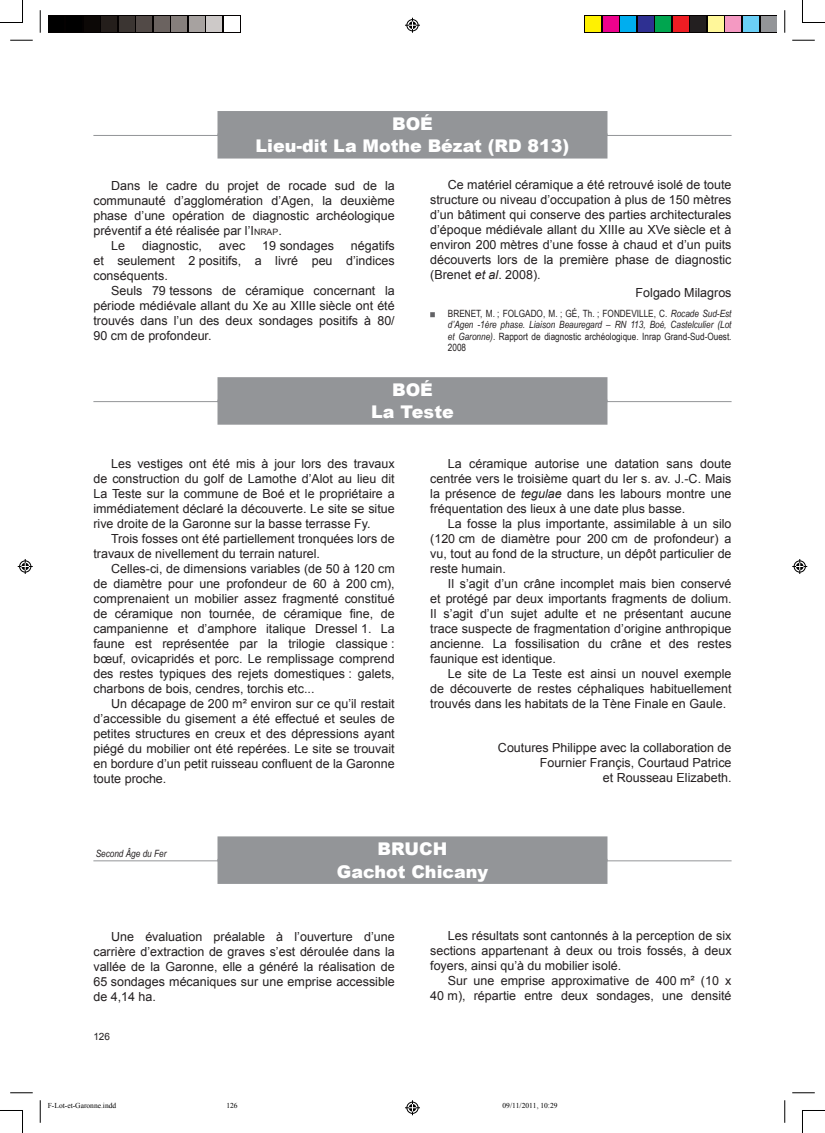
<style>
.page{position:relative;width:825px;height:1133px;background:#fff}
.page>*{position:absolute;margin:0;border:0;box-sizing:border-box;transform-origin:0 0}
.B_site{font:900 17.5px "Arial";color:#fff}
.B_commune{font:900 17.5px "Arial";color:#fff}
.B_txt{font:12.5px/15px "Arial";color:#231f20;text-align:justify}
.WW-Body_Text_2{font:12.5px/15px "Arial";color:#231f20;text-align:justify}
.B_auteur{font:12.5px "Arial";color:#231f20}
.B_biblio{font:10px/11.2px "Arial Narrow";color:#231f20;text-align:justify}
.B_chrono_g{font:italic 10px "Arial Narrow";color:#231f20}
.t1{font:10px "Arial";color:#231f20}
.t2{font:7.5px "Times New Roman";color:#000}
.s1{font-size:8.75px}
.s2{font-style:italic}
</style>
<div class="page">
<div style="left:217px;top:111px;width:390px;height:25px;background:#939598"></div>
<hr style="left:93px;top:135px;width:638px;height:1px;background:#939598">
<div style="left:217px;top:134px;width:390px;height:25px;background:#939598"></div>
<svg style="left:430px;top:312px;width:5px;height:5px"></svg>
<div style="left:217px;top:836px;width:390px;height:25px;background:#939598"></div>
<hr style="left:93px;top:860px;width:638px;height:1px;background:#939598">
<div style="left:217px;top:859px;width:390px;height:25px;background:#939598"></div>
<div style="left:217px;top:377px;width:390px;height:25px;background:#939598"></div>
<hr style="left:93px;top:401px;width:638px;height:1px;background:#939598">
<div style="left:217px;top:400px;width:390px;height:25px;background:#939598"></div>
<svg style="left:48px;top:15px;width:192px;height:18px"></svg>
<div style="left:49px;top:16px;width:15px;height:15px;background:#000"></div>
<div style="left:66px;top:16px;width:15px;height:15px;background:#000"></div>
<div style="left:84px;top:16px;width:15px;height:15px;background:#0c0806"></div>
<div style="left:101px;top:16px;width:15px;height:15px;background:#241e1b"></div>
<div style="left:119px;top:16px;width:15px;height:15px;background:#3b3532"></div>
<div style="left:136px;top:16px;width:15px;height:15px;background:#524a47"></div>
<div style="left:154px;top:16px;width:15px;height:15px;background:#6b6360"></div>
<div style="left:171px;top:16px;width:15px;height:15px;background:#867f7c"></div>
<div style="left:189px;top:16px;width:15px;height:15px;background:#a7a2a0"></div>
<div style="left:206px;top:16px;width:15px;height:15px;background:#cdc9c8"></div>
<div style="left:224px;top:16px;width:15px;height:15px;background:#fff"></div>
<svg style="left:584px;top:15px;width:193px;height:18px"></svg>
<div style="left:586px;top:16px;width:15px;height:15px;background:#fff101"></div>
<div style="left:603px;top:16px;width:15px;height:15px;background:#ed028c"></div>
<div style="left:621px;top:16px;width:15px;height:15px;background:#00aeef"></div>
<div style="left:638px;top:16px;width:15px;height:15px;background:#2e3092"></div>
<div style="left:656px;top:16px;width:15px;height:15px;background:#00a54f"></div>
<div style="left:673px;top:16px;width:15px;height:15px;background:#ee1d23"></div>
<div style="left:691px;top:16px;width:15px;height:15px;background:#231f20"></div>
<div style="left:708px;top:16px;width:15px;height:15px;background:#fff79a"></div>
<div style="left:726px;top:16px;width:15px;height:15px;background:#f499c2"></div>
<div style="left:743px;top:16px;width:15px;height:15px;background:#6bcff6"></div>
<div style="left:761px;top:16px;width:15px;height:15px;background:#939598"></div>
<svg style="left:40px;top:10px;width:1px;height:23px"></svg>
<svg style="left:10px;top:40px;width:23px;height:1px"></svg>
<svg style="left:784px;top:10px;width:1px;height:23px"></svg>
<svg style="left:792px;top:40px;width:22px;height:1px"></svg>
<svg style="left:40px;top:1100px;width:1px;height:23px"></svg>
<svg style="left:10px;top:1092px;width:23px;height:1px"></svg>
<svg style="left:784px;top:1100px;width:1px;height:23px"></svg>
<svg style="left:792px;top:1092px;width:22px;height:1px"></svg>
<svg style="left:0;top:0;width:23px;height:23px"></svg>
<svg style="left:802px;top:0;width:23px;height:23px"></svg>
<svg style="left:0;top:1110px;width:23px;height:23px"></svg>
<svg style="left:802px;top:1110px;width:23px;height:23px"></svg>
<svg style="left:405px;top:18px;width:15px;height:15px"></svg>
<svg style="left:405px;top:1100px;width:15px;height:15px"></svg>
<svg style="left:18px;top:559px;width:15px;height:15px"></svg>
<svg style="left:792px;top:559px;width:15px;height:15px"></svg>
<p class="B_commune" style="left:392px;top:111px;width:42px">BOÉ</p>
<p class="B_site" style="left:255px;top:133px;width:315px">Lieu-dit La Mothe Bézat (RD 813)</p>
<p class="B_txt" style="left:93px;top:178px;width:303px;text-indent:18px">Dans le cadre du projet de rocade sud de la communauté d’agglomération d’Agen, la deuxième phase d’une opération de diagnostic archéologique préventif a été réalisée par l’I<span class="s1">NRAP</span>.</p>
<p class="B_txt" style="left:111px;top:238px;width:15px">Le</p>
<p class="B_txt" style="left:142px;top:238px;width:61px">diagnostic,</p>
<p class="B_txt" style="left:219px;top:238px;width:28px">avec</p>
<p class="B_txt" style="left:262px;top:238px;width:73px">19 sondages</p>
<p class="B_txt" style="left:430px;top:177px;width:303px;text-indent:18px">Ce matériel céramique a été retrouvé isolé de toute structure ou niveau d’occupation à plus de 150 mètres d’un bâtiment qui conserve des parties architecturales d’époque médiévale allant du XIIIe au XVe siècle et à environ 200 mètres d’une fosse à chaud et d’un puits découverts lors de la première phase de diagnostic (Brenet <span class="s2">et al</span>. 2008).</p>
<p class="B_txt" style="left:635px;top:285px;width:97px">Folgado Milagros</p>
<p class="B_biblio" style="left:448px;top:308px;width:285px">BRENET, M. ; FOLGADO, M. ; GÉ, Th. ; FONDEVILLE, C. <span class="s2">Rocade Sud-Est d’Agen -1ère phase. Liaison Beauregard – RN 113, Boé, Castelculier (Lot et Garonne)</span>. Rapport de diagnostic archéologique. Inrap Grand-Sud-Ouest.<br>2008</p>
<p class="B_txt" style="left:93px;top:238px;width:303px;text-indent:257px">négatifs et seulement 2 positifs, a livré peu d’indices conséquents.</p>
<p class="B_txt" style="left:93px;top:283px;width:303px;text-indent:18px">Seuls 79 tessons de céramique concernant la période médiévale allant du Xe au XIIIe siècle ont été trouvés dans l’un des deux sondages positifs à 80/ 90 cm de profondeur.</p>
<p class="B_commune" style="left:392px;top:377px;width:42px">BOÉ</p>
<p class="B_site" style="left:371px;top:399px;width:84px">La Teste</p>
<p class="B_txt" style="left:93px;top:456px;width:303px;text-indent:18px">Les vestiges ont été mis à jour lors des travaux de construction du golf de Lamothe d’Alot au lieu dit La Teste sur la commune de Boé et le propriétaire a immédiatement déclaré la découverte. Le site se situe rive droite de la Garonne sur la basse terrasse Fy.</p>
<p class="B_txt" style="left:93px;top:531px;width:303px;text-indent:18px">Trois fosses ont été partiellement tronquées lors de travaux de nivellement du terrain naturel.</p>
<p class="B_txt" style="left:93px;top:561px;width:303px;text-indent:18px">Celles-ci, de dimensions variables (de 50 à 120 cm de diamètre pour une profondeur de 60 à 200 cm), comprenaient un mobilier assez fragmenté constitué de céramique non tournée, de céramique fine, de campanienne et d’amphore italique Dressel 1. La faune est représentée par la trilogie classique : bœuf, ovicapridés et porc. Le remplissage comprend des restes typiques des rejets domestiques : galets, charbons de bois, cendres, torchis etc...</p>
<p class="B_txt" style="left:93px;top:696px;width:303px;text-indent:18px">Un décapage de 200 m² environ sur ce qu’il restait d’accessible du gisement a été effectué et seules de petites structures en creux et des dépressions ayant piégé du mobilier ont été repérées. Le site se trouvait en bordure d’un petit ruisseau confluent de la Garonne toute proche.</p>
<p class="B_txt" style="left:430px;top:456px;width:303px;text-indent:18px">La céramique autorise une datation sans doute centrée vers le troisième quart du Ier s. av. J.-C. Mais la présence de <span class="s2">tegulae</span> dans les labours montre une fréquentation des lieux à une date plus basse.</p>
<p class="B_txt" style="left:430px;top:516px;width:303px;text-indent:18px">La fosse la plus importante, assimilable à un silo (120 cm de diamètre pour 200 cm de profondeur) a vu, tout au fond de la structure, un dépôt particulier de reste humain.</p>
<p class="B_txt" style="left:430px;top:576px;width:303px;text-indent:18px">Il s’agit d’un crâne incomplet mais bien conservé et protégé par deux importants fragments de dolium.<br>Il s’agit d’un sujet adulte et ne présentant aucune trace suspecte de fragmentation d’origine anthropique ancienne. La fossilisation du crâne et des restes faunique est identique.</p>
<p class="B_txt" style="left:430px;top:666px;width:303px;text-indent:18px">Le site de La Teste est ainsi un nouvel exemple de découverte de restes céphaliques habituellement trouvés dans les habitats de la Tène Finale en Gaule.</p>
<p class="B_auteur" style="left:498px;top:739px;width:235px">Coutures Philippe avec la collaboration de</p>
<p class="B_auteur" style="left:539px;top:754px;width:193px">Fournier Françis, Courtaud Patrice</p>
<p class="B_auteur" style="left:603px;top:769px;width:130px">et Rousseau Elizabeth.</p>
<p class="B_chrono_g" style="left:96px;top:846px;width:72px">Second Âge du Fer</p>
<p class="B_commune" style="left:377px;top:836px;width:71px">BRUCH</p>
<p class="B_site" style="left:337px;top:859px;width:153px">Gachot Chicany</p>
<p class="WW-Body_Text_2" style="left:93px;top:929px;width:303px;text-indent:18px">Une évaluation préalable à l’ouverture d’une carrière d’extraction de graves s’est déroulée dans la vallée de la Garonne, elle a généré la réalisation de 65 sondages mécaniques sur une emprise accessible de 4,14 ha.</p>
<p class="WW-Body_Text_2" style="left:430px;top:928px;width:303px;text-indent:18px">Les résultats sont cantonnés à la perception de six sections appartenant à deux ou trois fossés, à deux foyers, ainsi qu’à du mobilier isolé.</p>
<p class="WW-Body_Text_2" style="left:430px;top:973px;width:303px;text-align:right">Sur une emprise approximative de 400 m² (10 x<br>40 m), répartie entre deux sondages, une densité</p>
<p class="t1" style="left:93px;top:1030px;width:18px">126</p>
<p class="t2" style="left:48px;top:1100px;width:70px">F-Lot-et-Garonne.indd</p>
<p class="t2" style="left:226px;top:1100px;width:13px">126</p>
<p class="t2" style="left:502px;top:1100px;width:57px">09/11/2011, 10:29</p>
</div>
